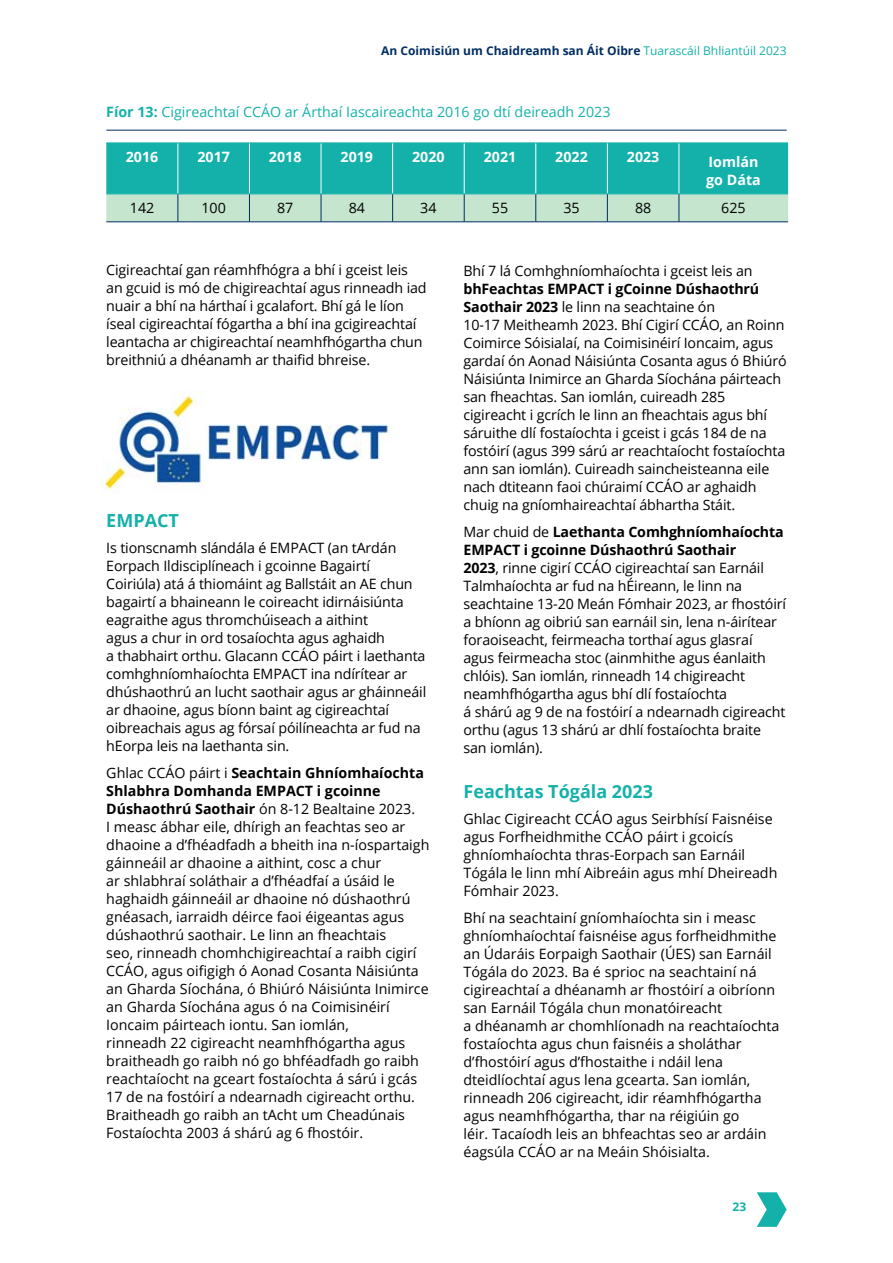
<style>
.page{position:relative;width:893px;height:1263px;background:#fff}
.page>*{position:absolute;margin:0;border:0;box-sizing:border-box;transform-origin:0 0}
.WRC_Sub_2_2024{font:700 18px "Open Sans";color:#14b1aa}
.WRC_body_2024{font:14.25px/18px "Open Sans";letter-spacing:-.01em;color:#000}
.table_heading_1_2024{font:14.25px "Open Sans";color:#14b1aa}
.Table_head{font:700 14.25px/18.8px "Open Sans";color:#fff}
.WRC_body_2022{font:14.25px "Open Sans";color:#000}
.t1{font:700 12px "Open Sans";color:#002d62}
.t2{font:700 12px "Open Sans";color:#14b1aa}
.s1{font-weight:400;color:#14b1aa}
.s2{font-weight:700}
</style>
<div class="page">
<svg style="left:757px;top:1192px;width:30px;height:35px"></svg>
<hr style="left:106px;top:130px;width:681px;height:1px;background:#002d62">
<svg style="left:106px;top:144px;width:682px;height:78px;background:#51c1b5"></svg>
<hr style="left:106px;top:222px;width:72px;height:1px;background:#002d62">
<hr style="left:178px;top:222px;width:71px;height:1px;background:#002d62">
<hr style="left:249px;top:222px;width:72px;height:1px;background:#002d62">
<hr style="left:321px;top:222px;width:72px;height:1px;background:#002d62">
<hr style="left:393px;top:222px;width:71px;height:1px;background:#002d62">
<hr style="left:464px;top:222px;width:72px;height:1px;background:#002d62">
<hr style="left:536px;top:222px;width:71px;height:1px;background:#002d62">
<hr style="left:607px;top:222px;width:72px;height:1px;background:#002d62">
<hr style="left:679px;top:222px;width:109px;height:1px;background:#002d62">
<hr style="left:178px;top:143px;width:1px;height:51px;background:#fff">
<hr style="left:249px;top:143px;width:1px;height:51px;background:#fff">
<hr style="left:321px;top:143px;width:1px;height:51px;background:#fff">
<hr style="left:392px;top:143px;width:1px;height:51px;background:#fff">
<hr style="left:464px;top:143px;width:1px;height:51px;background:#fff">
<hr style="left:535px;top:143px;width:1px;height:51px;background:#fff">
<hr style="left:607px;top:143px;width:1px;height:51px;background:#fff">
<hr style="left:679px;top:143px;width:1px;height:51px;background:#fff">
<hr style="left:106px;top:143px;width:72px;height:1px;background:#14b1aa">
<hr style="left:178px;top:143px;width:71px;height:1px;background:#14b1aa">
<hr style="left:249px;top:143px;width:72px;height:1px;background:#14b1aa">
<hr style="left:321px;top:143px;width:72px;height:1px;background:#14b1aa">
<hr style="left:393px;top:143px;width:71px;height:1px;background:#14b1aa">
<hr style="left:464px;top:143px;width:72px;height:1px;background:#14b1aa">
<hr style="left:536px;top:143px;width:71px;height:1px;background:#14b1aa">
<hr style="left:607px;top:143px;width:72px;height:1px;background:#14b1aa">
<hr style="left:679px;top:143px;width:109px;height:1px;background:#14b1aa">
<hr style="left:106px;top:194px;width:72px;height:1px;background:#14b1aa">
<hr style="left:178px;top:194px;width:71px;height:1px;background:#14b1aa">
<hr style="left:249px;top:194px;width:72px;height:1px;background:#14b1aa">
<hr style="left:321px;top:194px;width:72px;height:1px;background:#14b1aa">
<hr style="left:393px;top:194px;width:71px;height:1px;background:#14b1aa">
<hr style="left:464px;top:194px;width:72px;height:1px;background:#14b1aa">
<hr style="left:536px;top:194px;width:71px;height:1px;background:#14b1aa">
<hr style="left:607px;top:194px;width:72px;height:1px;background:#14b1aa">
<hr style="left:679px;top:194px;width:109px;height:1px;background:#14b1aa">
<img style="left:103px;top:396px;width:286px;height:97px">
<p class="t1" style="left:381px;top:43px;width:407px">An Coimisiún um Chaidreamh san Áit Oibre <span class="s1">Tuarascáil Bhliantúil 2023</span></p>
<p class="table_heading_1_2024" style="left:106px;top:102px;width:506px"><span class="s2">Fíor 13:</span> Cigireachtaí CCÁO ar Árthaí Iascaireachta 2016 go dtí deireadh 2023</p>
<p class="Table_head" style="left:126px;top:147px;width:34px">2016</p>
<p class="Table_head" style="left:197px;top:147px;width:34px">2017</p>
<p class="Table_head" style="left:269px;top:147px;width:34px">2018</p>
<p class="Table_head" style="left:341px;top:147px;width:34px">2019</p>
<p class="Table_head" style="left:412px;top:147px;width:34px">2020</p>
<p class="Table_head" style="left:484px;top:147px;width:34px">2021</p>
<p class="Table_head" style="left:555px;top:147px;width:34px">2022</p>
<p class="Table_head" style="left:627px;top:147px;width:34px">2023</p>
<p class="Table_head" style="left:706px;top:152px;width:56px">Iomlán go Dáta</p>
<p class="WRC_body_2022" style="left:130px;top:198px;width:26px">142</p>
<p class="WRC_body_2022" style="left:201px;top:198px;width:26px">100</p>
<p class="WRC_body_2022" style="left:277px;top:198px;width:18px">87</p>
<p class="WRC_body_2022" style="left:349px;top:198px;width:18px">84</p>
<p class="WRC_body_2022" style="left:420px;top:198px;width:18px">34</p>
<p class="WRC_body_2022" style="left:492px;top:198px;width:18px">55</p>
<p class="WRC_body_2022" style="left:563px;top:198px;width:18px">35</p>
<p class="WRC_body_2022" style="left:635px;top:198px;width:18px">88</p>
<p class="WRC_body_2022" style="left:721px;top:198px;width:26px">625</p>
<p class="WRC_body_2024" style="left:106px;top:260px;width:322px">Cigireachtaí gan réamhfhógra a bhí i gceist leis an gcuid is mó de chigireachtaí agus rinneadh iad nuair a bhí na hárthaí i gcalafort. Bhí gá le líon íseal cigireachtaí fógartha a bhí ina gcigireachtaí leantacha ar chigireachtaí neamhfhógartha chun breithniú a dhéanamh ar thaifid bhreise.</p>
<p class="WRC_Sub_2_2024" style="left:106px;top:507px;width:74px">EMPACT</p>
<p class="WRC_body_2024" style="left:106px;top:539px;width:321px">Is tionscnamh slándála é EMPACT (an tArdán Eorpach Ildisciplíneach i gcoinne Bagairtí Coiriúla) atá á thiomáint ag Ballstáit an AE chun bagairtí a bhaineann le coireacht idirnáisiúnta eagraithe agus thromchúiseach a aithint<br>agus a chur in ord tosaíochta agus aghaidh<br>a thabhairt orthu. Glacann CCÁO páirt i laethanta comhghníomhaíochta EMPACT ina ndírítear ar dhúshaothrú an lucht saothair agus ar gháinneáil ar dhaoine, agus bíonn baint ag cigireachtaí oibreachais agus ag fórsaí póilíneachta ar fud na hEorpa leis na laethanta sin.</p>
<p class="WRC_body_2024" style="left:106px;top:763px;width:325px">Ghlac CCÁO páirt i <span class="s2">Seachtain Ghníomhaíochta Shlabhra Domhanda EMPACT i gcoinne Dúshaothrú Saothair</span> ón 8-12 Bealtaine 2023.<br>I measc ábhar eile, dhírigh an feachtas seo ar dhaoine a d’fhéadfadh a bheith ina n-íospartaigh gáinneáil ar dhaoine a aithint, cosc a chur<br>ar shlabhraí soláthair a d’fhéadfaí a úsáid le haghaidh gáinneáil ar dhaoine nó dúshaothrú gnéasach, iarraidh déirce faoi éigeantas agus dúshaothrú saothair. Le linn an fheachtais<br>seo, rinneadh chomhchigireachtaí a raibh cigirí CCÁO, agus oifigigh ó Aonad Cosanta Náisiúnta an Gharda Síochána, ó Bhiúró Náisiúnta Inimirce an Gharda Síochána agus ó na Coimisinéirí Ioncaim páirteach iontu. San iomlán,<br>rinneadh 22 cigireacht neamhfhógartha agus braitheadh go raibh nó go bhféadfadh go raibh reachtaíocht na gceart fostaíochta á sárú i gcás 17 de na fostóirí a ndearnadh cigireacht orthu.<br>Braitheadh go raibh an tAcht um Cheadúnais Fostaíochta 2003 á shárú ag 6 fhostóir.</p>
<p class="WRC_body_2024" style="left:463px;top:261px;width:325px">Bhí 7 lá Comhghníomhaíochta i gceist leis an <span class="s2">bhFeachtas EMPACT i gCoinne Dúshaothrú Saothair 2023</span> le linn na seachtaine ón<br>10-17 Meitheamh 2023. Bhí Cigirí CCÁO, an Roinn Coimirce Sóisialaí, na Coimisinéirí Ioncaim, agus gardaí ón Aonad Náisiúnta Cosanta agus ó Bhiúró Náisiúnta Inimirce an Gharda Síochána páirteach san fheachtas. San iomlán, cuireadh 285 cigireacht i gcrích le linn an fheachtais agus bhí sáruithe dlí fostaíochta i gceist i gcás 184 de na fostóirí (agus 399 sárú ar reachtaíocht fostaíochta ann san iomlán). Cuireadh saincheisteanna eile nach dtiteann faoi chúraimí CCÁO ar aghaidh chuig na gníomhaireachtaí ábhartha Stáit.</p>
<p class="WRC_body_2024" style="left:463px;top:522px;width:324px">Mar chuid de <span class="s2">Laethanta Comhghníomhaíochta EMPACT i gcoinne Dúshaothrú Saothair<br>2023</span>, rinne cigirí CCÁO cigireachtaí san Earnáil Talmhaíochta ar fud na hÉireann, le linn na seachtaine 13-20 Meán Fómhair 2023, ar fhostóirí a bhíonn ag oibriú san earnáil sin, lena n-áirítear foraoiseacht, feirmeacha torthaí agus glasraí agus feirmeacha stoc (ainmhithe agus éanlaith chlóis). San iomlán, rinneadh 14 chigireacht neamhfhógartha agus bhí dlí fostaíochta<br>á shárú ag 9 de na fostóirí a ndearnadh cigireacht orthu (agus 13 shárú ar dhlí fostaíochta braite san iomlán).</p>
<p class="WRC_Sub_2_2024" style="left:463px;top:779px;width:191px">Feachtas Tógála 2023</p>
<p class="WRC_body_2024" style="left:463px;top:810px;width:315px">Ghlac Cigireacht CCÁO agus Seirbhísí Faisnéise agus Forfheidhmithe CCÁO páirt i gcoicís ghníomhaíochta thras-Eorpach san Earnáil Tógála le linn mhí Aibreáin agus mhí Dheireadh Fómhair 2023.</p>
<p class="WRC_body_2024" style="left:463px;top:908px;width:317px">Bhí na seachtainí gníomhaíochta sin i measc ghníomhaíochtaí faisnéise agus forfheidhmithe an Údaráis Eorpaigh Saothair (ÚES) san Earnáil Tógála do 2023. Ba é sprioc na seachtainí ná cigireachtaí a dhéanamh ar fhostóirí a oibríonn san Earnáil Tógála chun monatóireacht<br>a dhéanamh ar chomhlíonadh na reachtaíochta fostaíochta agus chun faisnéis a sholáthar d’fhostóirí agus d’fhostaithe i ndáil lena dteidlíochtaí agus lena gcearta. San iomlán, rinneadh 206 cigireacht, idir réamhfhógartha agus neamhfhógartha, thar na réigiúin go<br>léir. Tacaíodh leis an bhfeachtas seo ar ardáin éagsúla CCÁO ar na Meáin Shóisialta.</p>
<p class="t2" style="left:733px;top:1198px;width:15px">23</p>
</div>
